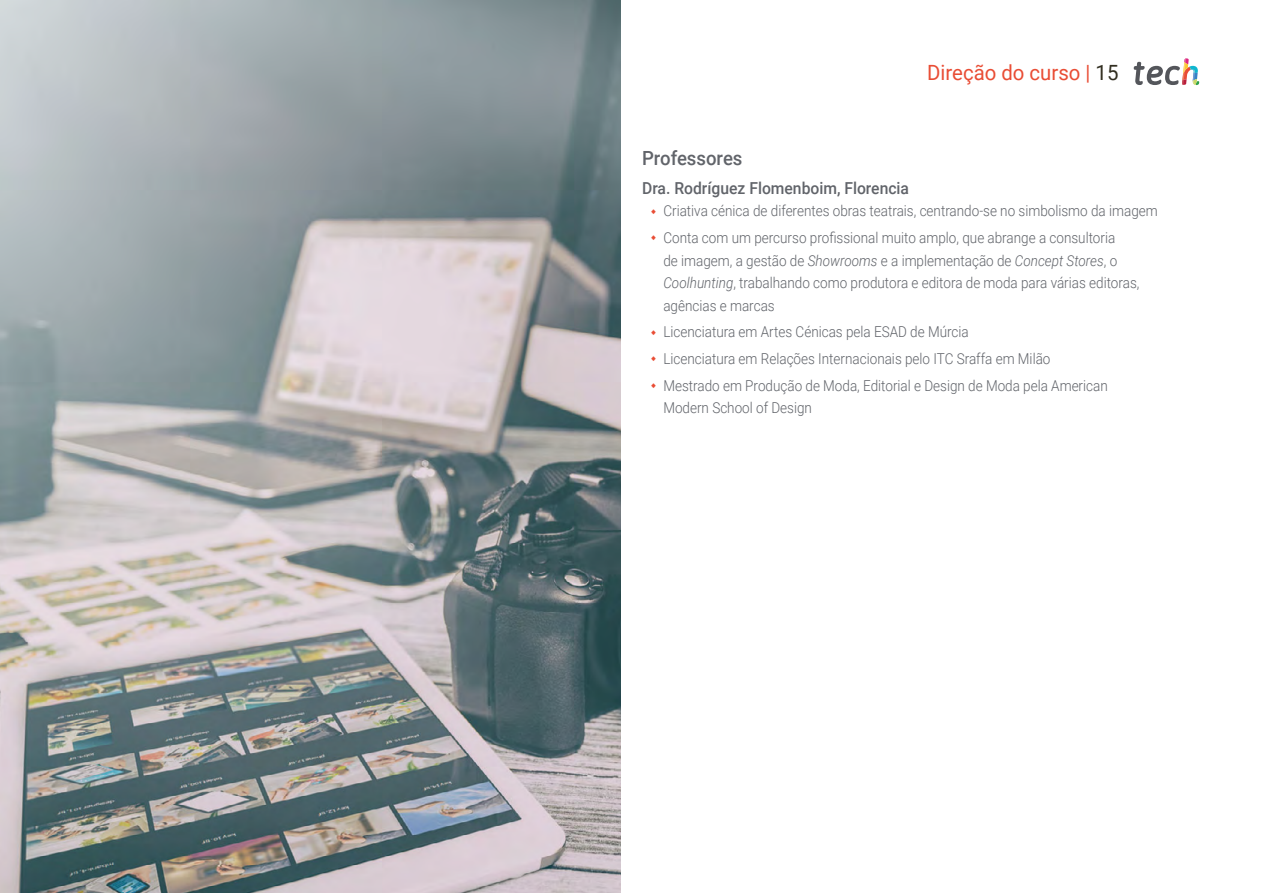
<style>
.page{position:relative;width:1263px;height:893px;background:#fff}
.page>*{position:absolute;margin:0;border:0;box-sizing:border-box;transform-origin:0 0}
.t1{font:21px "Roboto";color:#e94d35}
.t2{font:500 19.5px "Roboto";color:#61646a;scale:.95 1}
.t3{font:500 16.5px "Roboto";color:#61646a;scale:.95 1}
.t4{font:300 15px/26.7px "Roboto";color:#61646a;scale:.9 1}
.s1{color:#312e20}
.s2{font-style:italic}
</style>
<div class="page">
<img style="left:0;top:0;width:621px;height:893px">
<svg style="left:1134px;top:58px;width:65px;height:27px"></svg>
<h2 class="t2" style="left:642px;top:144px;width:107px">Professores</h2>
<h1 class="t1" style="left:927px;top:57px;width:193px">Direção do curso | <span class="s1">15</span></h1>
<p class="t3" style="left:642px;top:176px;width:283px">Dra. Rodríguez Flomenboim, Florencia</p>
<p class="t4" style="left:663px;top:197px;width:551px">Criativa cénica de diferentes obras teatrais, centrando-se no simbolismo da imagem<br>Conta com um percurso profissional muito amplo, que abrange a consultoria</p>
<p class="t4" style="left:663px;top:248px;width:530px;line-height:22.5px">de imagem, a gestão de <span class="s2">Showrooms</span> e a implementação de <span class="s2">Concept Stores</span>, o<br><span class="s2">Coolhunting</span>, trabalhando como produtora e editora de moda para várias editoras, agências e marcas</p>
<p class="t4" style="left:663px;top:318px;width:495px">Licenciatura em Artes Cénicas pela ESAD de Múrcia<br>Licenciatura em Relações Internacionais pelo ITC Sraffa em Milão<br>Mestrado em Produção de Moda, Editorial e Design de Moda pela American</p>
<p class="t4" style="left:663px;top:394px;width:167px">Modern School of Design</p>
</div>
